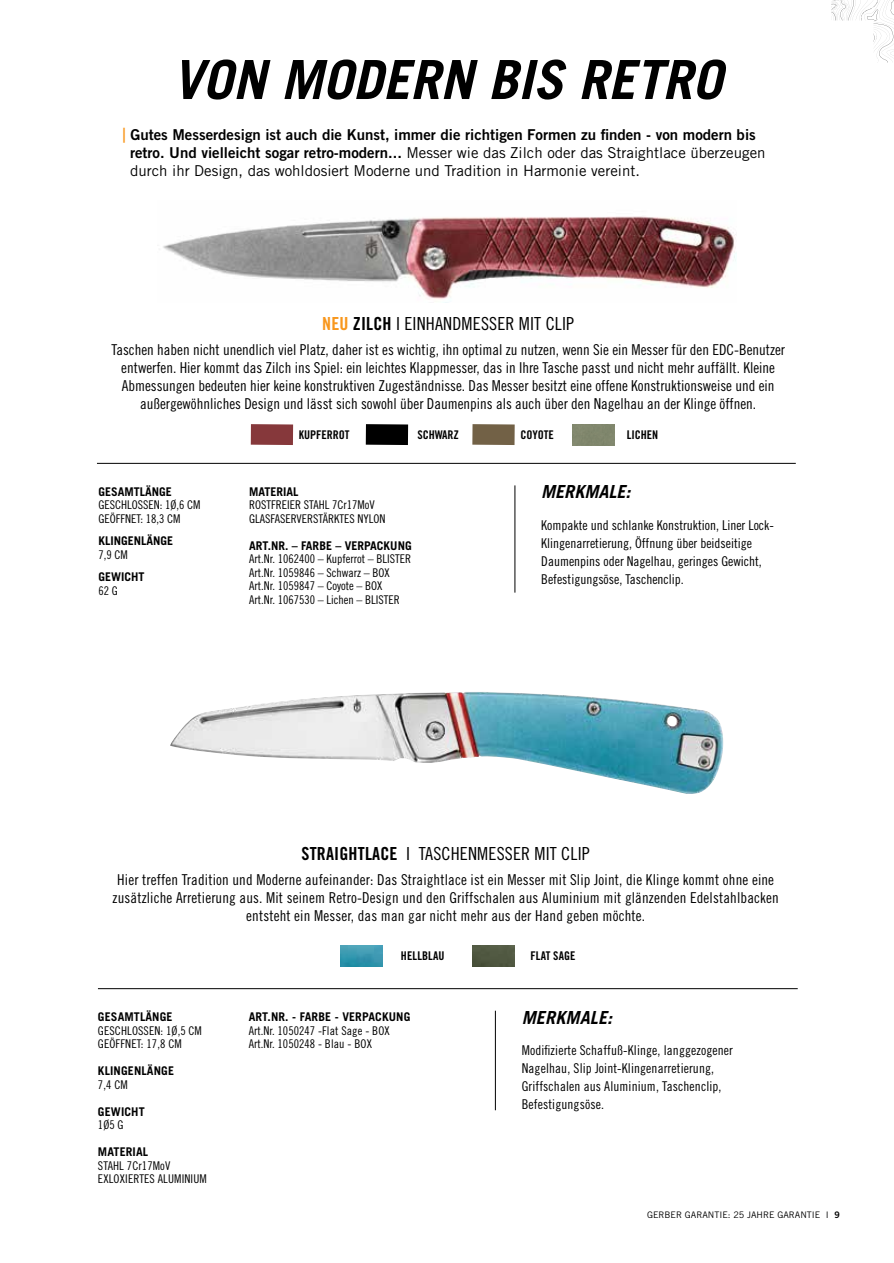
<style>
.page{position:relative;width:894px;height:1263px;background:#fff}
.page>*{position:absolute;margin:0;border:0;box-sizing:border-box;transform-origin:0 0}
.t1{font:italic 700 54px "Trade Gothic LT Std";color:#000}
.t2{font:18px "Trade Gothic LT Std Cn 18";letter-spacing:.01em;color:#000}
.t3{font:italic 700 18px "Trade Gothic LT Std";letter-spacing:.005em;color:#000}
.t4{font:15px/18px "Trade Gothic LT Std Cn 18";color:#000;text-align:center}
.t5{font:15px/18px "Trade Gothic LT Std";color:#000}
.t6{font:15px "Trade Gothic LT Std Bd 2";color:#000}
.t7{font:13.5px/18px "Trade Gothic LT Std Cn 18";color:#000}
.t8{font:12px/13.5px "Trade Gothic LT Std Cn 18";color:#000}
.t9{font:700 12px "Trade Gothic LT Std";color:#000}
.t10{font:12px "Trade Gothic LT Std Bd Cn 20";letter-spacing:-.01em;color:#000}
.t11{font:12px "Trade Gothic LT Std Bd Cn 20";letter-spacing:.01em;color:#000}
.t12{font:9px "Trade Gothic LT Std";color:#000}
.s1{font-family:"Trade Gothic LT Std";font-weight:700;font-stretch:expanded;color:#f8971d}
.s2{font-family:"Trade Gothic LT Std Bd 2"}
.s3{font-family:"Trade Gothic LT Std Bd Cn 20";color:#f8971d}
.s4{font-family:"Trade Gothic LT Std Bd Cn 20"}
</style>
<div class="page">
<svg style="left:831px;top:0;width:62px;height:63px"></svg>
<img style="left:163px;top:216px;width:572px;height:83px">
<hr style="left:514px;top:485px;width:1px;height:107px;background:#000">
<hr style="left:97px;top:463px;width:698px;height:1px;background:#000">
<img style="left:340px;top:946px;width:43px;height:20px">
<hr style="left:495px;top:1010px;width:1px;height:100px;background:#000">
<hr style="left:98px;top:988px;width:699px;height:1px;background:#000">
<img style="left:170px;top:692px;width:553px;height:102px">
<img style="left:472px;top:946px;width:42px;height:20px">
<div style="left:365px;top:424px;width:43px;height:21px;background:#000"></div>
<div style="left:472px;top:424px;width:42px;height:21px;background:#726146"></div>
<div style="left:251px;top:424px;width:42px;height:21px;background:#86383b"></div>
<img style="left:572px;top:424px;width:42px;height:21px">
<h1 class="t1" style="left:172px;top:47px;width:551px">VON MODERN BIS RETRO</h1>
<p class="t6" style="left:122px;top:126px;width:634px"><span class="s1">|</span> Gutes Messerdesign ist auch die Kunst, immer die richtigen Formen zu finden - von modern bis</p>
<p class="t5" style="left:130px;top:144px;width:636px"><span class="s2">retro. Und vielleicht sogar retro-modern...</span> Messer wie das Zilch oder das Straightlace überzeugen durch ihr Design, das wohldosiert Moderne und Tradition in Harmonie vereint.</p>
<p class="t2" style="left:322px;top:313px;width:253px"><span class="s3">NEU</span> <span class="s4">ZILCH</span> I EINHANDMESSER MIT CLIP</p>
<p class="t4" style="left:111px;top:340px;width:675px">Taschen haben nicht unendlich viel Platz, daher ist es wichtig, ihn optimal zu nutzen, wenn Sie ein Messer für den EDC-Benutzer entwerfen. Hier kommt das Zilch ins Spiel: ein leichtes Klappmesser, das in Ihre Tasche passt und nicht mehr auffällt. Kleine Abmessungen bedeuten hier keine konstruktiven Zugeständnisse. Das Messer besitzt eine offene Konstruktionsweise und ein außergewöhnliches Design und lässt sich sowohl über Daumenpins als auch über den Nagelhau an der Klinge öffnen.</p>
<p class="t9" style="left:98px;top:484px;width:75px">GESAMTLÄNGE</p>
<p class="t8" style="left:98px;top:498px;width:103px">GESCHLOSSEN: 1Ø,6 CM<br>GEÖFFNET: 18,3 CM</p>
<p class="t9" style="left:98px;top:533px;width:76px">KLINGENLÄNGE</p>
<p class="t8" style="left:98px;top:547px;width:31px">7,9 CM</p>
<p class="t9" style="left:98px;top:569px;width:48px">GEWICHT</p>
<p class="t8" style="left:98px;top:583px;width:21px">62 G</p>
<p class="t10" style="left:299px;top:427px;width:52px">KUPFERROT</p>
<p class="t10" style="left:417px;top:427px;width:43px">SCHWARZ</p>
<p class="t10" style="left:520px;top:427px;width:35px">COYOTE</p>
<p class="t10" style="left:626px;top:427px;width:33px">LICHEN</p>
<p class="t9" style="left:249px;top:484px;width:51px">MATERIAL</p>
<p class="t8" style="left:249px;top:498px;width:138px">ROSTFREIER STAHL 7Cr17MoV<br>GLASFASERVERSTÄRKTES NYLON</p>
<p class="t9" style="left:249px;top:538px;width:164px">ART.NR. – FARBE – VERPACKUNG</p>
<p class="t8" style="left:249px;top:552px;width:163px">Art.Nr. 1062400 – Kupferrot – BLISTER Art.Nr. 1059846 – Schwarz – BOX Art.Nr. 1059847 – Coyote – BOX Art.Nr. 1067530 – Lichen – BLISTER</p>
<p class="t3" style="left:541px;top:481px;width:91px">MERKMALE:</p>
<p class="t7" style="left:541px;top:516px;width:234px">Kompakte und schlanke Konstruktion, Liner Lock-Klingenarretierung, Öffnung über beidseitige Daumenpins oder Nagelhau, geringes Gewicht, Befestigungsöse, Taschenclip.</p>
<p class="t2" style="left:301px;top:842px;width:290px"><span class="s4">STRAIGHTLACE</span> I TASCHENMESSER MIT CLIP</p>
<p class="t4" style="left:112px;top:870px;width:667px">Hier treffen Tradition und Moderne aufeinander: Das Straightlace ist ein Messer mit Slip Joint, die Klinge kommt ohne eine zusätzliche Arretierung aus. Mit seinem Retro-Design und den Griffschalen aus Aluminium mit glänzenden Edelstahlbacken entsteht ein Messer, das man gar nicht mehr aus der Hand geben möchte.</p>
<p class="t11" style="left:401px;top:949px;width:45px">HELLBLAU</p>
<p class="t11" style="left:530px;top:949px;width:47px">FLAT SAGE</p>
<p class="t9" style="left:98px;top:1009px;width:76px">GESAMTLÄNGE</p>
<p class="t8" style="left:98px;top:1023px;width:105px">GESCHLOSSEN: 1Ø,5 CM<br>GEÖFFNET: 17,8 CM</p>
<p class="t9" style="left:98px;top:1063px;width:77px">KLINGENLÄNGE</p>
<p class="t8" style="left:98px;top:1077px;width:31px">7,4 CM</p>
<p class="t9" style="left:98px;top:1104px;width:48px">GEWICHT</p>
<p class="t8" style="left:98px;top:1118px;width:27px">1Ø5 G</p>
<p class="t9" style="left:98px;top:1144px;width:52px">MATERIAL</p>
<p class="t8" style="left:98px;top:1158px;width:110px">STAHL 7Cr17MoV<br>EXLOXIERTES ALUMINIUM</p>
<p class="t9" style="left:248px;top:1009px;width:163px">ART.NR. - FARBE - VERPACKUNG</p>
<p class="t8" style="left:248px;top:1023px;width:142px">Art.Nr. 1050247 -Flat Sage - BOX<br>Art.Nr. 1050248 - Blau - BOX</p>
<p class="t3" style="left:521px;top:1006px;width:92px">MERKMALE:</p>
<p class="t7" style="left:521px;top:1041px;width:213px">Modifizierte Schaffuß-Klinge, langgezogener Nagelhau, Slip Joint-Klingenarretierung, Griffschalen aus Aluminium, Taschenclip, Befestigungsöse.</p>
<p class="t12" style="left:646px;top:1209px;width:194px">GERBER GARANTIE: 25 JAHRE GARANTIE I <span class="s2">9</span></p>
</div>
